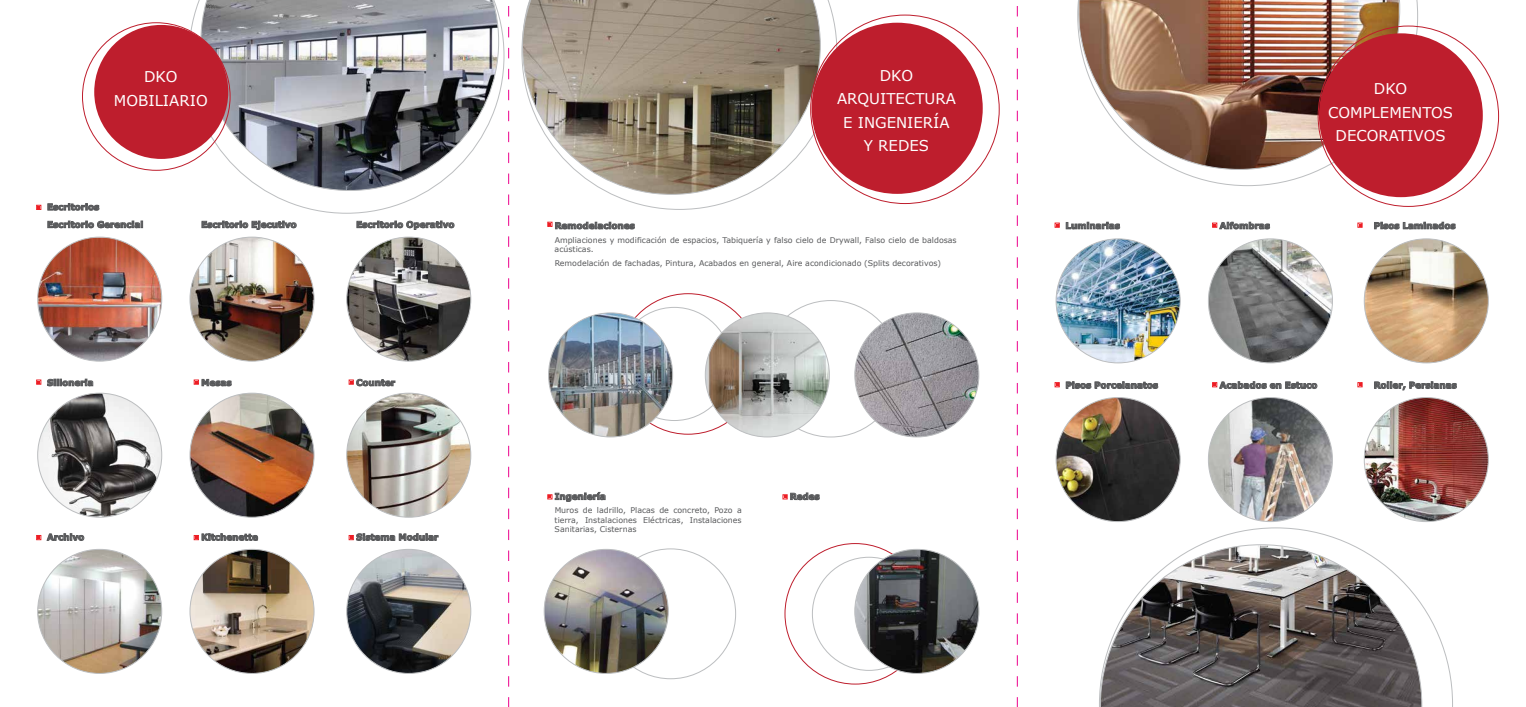
<style>
.page{position:relative;width:1526px;height:707px;background:#fff}
.page>*{position:absolute;margin:0;border:0;box-sizing:border-box;transform-origin:0 0}
.t1{font:14.88px/23.5px "Verdana";color:#fff;text-align:center}
.t2{font:700 8.75px "Verdana";color:#58595b}
.t3{font:7.88px/9.5px "Verdana";color:#58595b}
</style>
<div class="page">
<svg style="left:48px;top:221px;width:95px;height:7px"></svg>
<svg style="left:36px;top:205px;width:5px;height:5px"></svg>
<svg style="left:202px;top:221px;width:94px;height:9px"></svg>
<svg style="left:357px;top:221px;width:97px;height:9px"></svg>
<svg style="left:47px;top:379px;width:46px;height:7px"></svg>
<svg style="left:48px;top:203px;width:51px;height:8px"></svg>
<svg style="left:36px;top:380px;width:5px;height:4px"></svg>
<svg style="left:47px;top:533px;width:37px;height:8px"></svg>
<svg style="left:194px;top:533px;width:64px;height:8px"></svg>
<svg style="left:349px;top:533px;width:89px;height:8px"></svg>
<svg style="left:349px;top:379px;width:46px;height:7px"></svg>
<svg style="left:194px;top:379px;width:37px;height:7px"></svg>
<svg style="left:36px;top:535px;width:5px;height:5px"></svg>
<img style="left:39px;top:237px;width:123px;height:124px">
<img style="left:190px;top:237px;width:124px;height:124px;border-radius:62px">
<img style="left:347px;top:237px;width:124px;height:124px;border-radius:62px">
<img style="left:38px;top:393px;width:124px;height:124px;border-radius:62px">
<img style="left:190px;top:393px;width:124px;height:124px;border-radius:62px">
<img style="left:347px;top:393px;width:124px;height:124px;border-radius:62px">
<img style="left:38px;top:549px;width:124px;height:124px;border-radius:62px">
<img style="left:190px;top:549px;width:124px;height:124px;border-radius:62px">
<img style="left:347px;top:549px;width:124px;height:124px;border-radius:62px">
<svg style="left:1066px;top:382px;width:92px;height:7px"></svg>
<svg style="left:1054px;top:382px;width:5px;height:5px"></svg>
<svg style="left:1374px;top:382px;width:82px;height:8px"></svg>
<svg style="left:1357px;top:382px;width:5px;height:5px"></svg>
<svg style="left:1212px;top:381px;width:105px;height:8px"></svg>
<svg style="left:1066px;top:222px;width:54px;height:7px"></svg>
<svg style="left:1054px;top:223px;width:5px;height:4px"></svg>
<svg style="left:1374px;top:222px;width:81px;height:7px"></svg>
<svg style="left:1357px;top:223px;width:5px;height:4px"></svg>
<svg style="left:1212px;top:222px;width:57px;height:7px"></svg>
<img style="left:1056px;top:239px;width:124px;height:124px;border-radius:62px">
<img style="left:1208px;top:239px;width:124px;height:124px;border-radius:62px">
<img style="left:1364px;top:239px;width:124px;height:124px;border-radius:62px">
<img style="left:1056px;top:398px;width:124px;height:124px;border-radius:62px">
<img style="left:1208px;top:398px;width:124px;height:124px;border-radius:62px">
<img style="left:1364px;top:398px;width:124px;height:124px;border-radius:62px">
<svg style="left:1099px;top:528px;width:353px;height:179px"></svg>
<svg style="left:189px;top:0;width:315px;height:213px"></svg>
<div style="left:94px;top:25px;width:134px;height:134px;background:#be1e2d;border-radius:50%"></div>
<svg style="left:547px;top:222px;width:87px;height:7px"></svg>
<svg style="left:547px;top:492px;width:58px;height:10px"></svg>
<svg style="left:782px;top:493px;width:37px;height:7px"></svg>
<img style="left:548px;top:313px;width:124px;height:124px;border-radius:62px">
<img style="left:854px;top:313px;width:124px;height:124px;border-radius:62px">
<img style="left:705px;top:313px;width:124px;height:124px;border-radius:62px">
<img style="left:854px;top:549px;width:124px;height:124px;border-radius:62px">
<img style="left:544px;top:549px;width:124px;height:124px;border-radius:62px">
<svg style="left:522px;top:0;width:315px;height:210px"></svg>
<div style="left:811px;top:23px;width:171px;height:171px;background:#be1e2d;border-radius:50%"></div>
<img style="left:1077px;top:0;width:340px;height:186px">
<div style="left:1318px;top:33px;width:164px;height:164px;background:#be1e2d;border-radius:50%"></div>
<svg style="left:508px;top:6px;width:1px;height:701px"></svg>
<svg style="left:1016px;top:6px;width:1px;height:701px"></svg>
<h1 class="t1" style="left:114px;top:65px;width:95px">DKO<br>MOBILIARIO</h1>
<p class="t2" style="left:47px;top:201px;width:54px">Escritorios</p>
<p class="t2" style="left:47px;top:218px;width:98px">Escritorio Gerencial</p>
<p class="t2" style="left:201px;top:218px;width:97px">Escritorio Ejecutivo</p>
<p class="t2" style="left:356px;top:218px;width:100px">Escritorio Operativo</p>
<p class="t2" style="left:47px;top:376px;width:48px">Silloneria</p>
<p class="t2" style="left:201px;top:376px;width:32px">Mesas</p>
<p class="t2" style="left:356px;top:376px;width:40px">Counter</p>
<p class="t2" style="left:47px;top:531px;width:39px">Archivo</p>
<p class="t2" style="left:201px;top:531px;width:58px">Kitchenette</p>
<p class="t2" style="left:356px;top:531px;width:84px">Sistema Modular</p>
<h1 class="t1" style="left:837px;top:63px;width:120px">DKO<br>ARQUITECTURA<br>E INGENIERÍA<br>Y REDES</h1>
<p class="t2" style="left:554px;top:219px;width:82px">Remodelaciones</p>
<p class="t3" style="left:554px;top:235px;width:403px">Ampliaciones y modificación de espacios, Tabiquería y falso cielo de Drywall, Falso cielo de baldosas acústicas.</p>
<p class="t3" style="left:554px;top:258px;width:388px">Remodelación de fachadas, Pintura, Acabados en general, Aire acondicionado (Splits decorativos)</p>
<p class="t2" style="left:554px;top:490px;width:53px">Ingeniería</p>
<p class="t3" style="left:554px;top:506px;width:189px;text-align:justify">Muros de ladrillo, Placas de concreto, Pozo a tierra, Instalaciones Eléctricas, Instalaciones Sanitarias, Cisternas</p>
<p class="t2" style="left:790px;top:490px;width:31px">Redes</p>
<h1 class="t1" style="left:1328px;top:77px;width:127px">DKO<br>COMPLEMENTOS<br>DECORATIVOS</h1>
<p class="t2" style="left:1065px;top:219px;width:56px">Luminarias</p>
<p class="t2" style="left:1219px;top:219px;width:52px">Alfombras</p>
<p class="t2" style="left:1373px;top:219px;width:83px">Pisos Laminados</p>
<p class="t2" style="left:1065px;top:379px;width:94px">Pisos Porcelanatos</p>
<p class="t2" style="left:1219px;top:379px;width:99px">Acabados en Estuco</p>
<p class="t2" style="left:1373px;top:379px;width:85px">Roller, Persianas</p>
</div>
